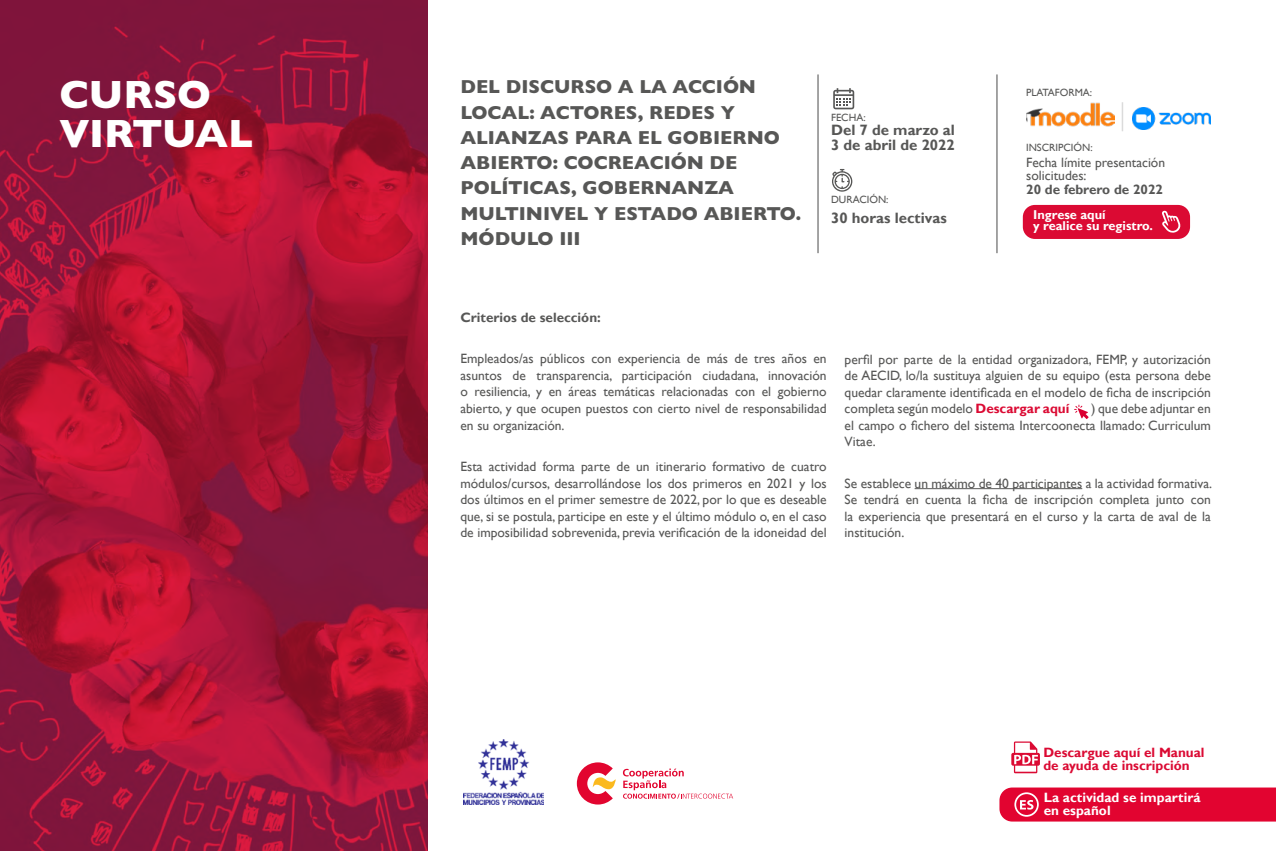
<style>
.page{position:relative;width:1276px;height:851px;background:#fff}
.page>*{position:absolute;margin:0;border:0;box-sizing:border-box;transform-origin:0 0}
.t1{font:800 39.75px/39px "Gill Sans";letter-spacing:-.005em;color:#fff}
.t2{font:800 18.9px/25.2px "Gill Sans";color:#575756}
.t3{font:700 15px/15px "Gill Sans";color:#575756}
.t4{font:13.5px/16.5px "Gill Sans";color:#575756;text-align:justify}
.t5{font:700 13.5px/13.5px "Gill Sans";color:#db0a33}
.t6{font:700 13.5px "Gill Sans";color:#575756}
.t7{font:700 13.5px/13.5px "Gill Sans";color:#fff}
.t8{font:700 12.75px/11.4px "Gill Sans";color:#fff}
.t9{font:10.5px "Gill Sans";color:#575756}
.s1{font-weight:700;color:#db0a33}
</style>
<div class="page">
<hr style="left:914px;top:488px;width:168px;height:1px;background:#575756">
<svg style="left:999px;top:787px;width:277px;height:34px;background:#e30f39"></svg>
<svg style="left:1011px;top:741px;width:29px;height:32px"></svg>
<hr style="left:817px;top:74px;width:2px;height:179px;background:#878787">
<hr style="left:996px;top:74px;width:1px;height:179px;background:#878787">
<svg style="left:832px;top:169px;width:20px;height:23px"></svg>
<svg style="left:833px;top:88px;width:21px;height:21px"></svg>
<div style="left:1023px;top:205px;width:167px;height:34px;background:#db0a33;border-radius:12px"></div>
<svg style="left:1162px;top:210px;width:18px;height:23px"></svg>
<img style="left:0;top:0;width:427px;height:850px">
<img style="left:1026px;top:102px;width:88px;height:25px">
<img style="left:1132px;top:107px;width:78px;height:23px">
<hr style="left:1121px;top:102px;width:2px;height:29px;background:#878787">
<svg style="left:623px;top:768px;width:110px;height:30px"></svg>
<svg style="left:577px;top:762px;width:38px;height:42px"></svg>
<img style="left:463px;top:739px;width:80px;height:65px">
<svg style="left:1074px;top:404px;width:14px;height:15px"></svg>
<h1 class="t1" style="left:59px;top:74px;width:195px">CURSO<br>VIRTUAL</h1>
<h2 class="t2" style="left:460px;top:74px;width:342px">DEL DISCURSO A LA ACCIÓN<br>LOCAL: ACTORES, REDES Y<br>ALIANZAS PARA EL GOBIERNO<br>ABIERTO: COCREACIÓN DE<br>POLÍTICAS, GOBERNANZA<br>MULTINIVEL Y ESTADO ABIERTO.<br>MÓDULO III</h2>
<p class="t9" style="left:831px;top:111px;width:36px">FECHA:</p>
<p class="t3" style="left:831px;top:123px;width:125px">Del 7 de marzo al<br>3 de abril de 2022</p>
<p class="t9" style="left:831px;top:193px;width:59px">DURACIÓN:</p>
<p class="t3" style="left:831px;top:211px;width:117px">30 horas lectivas</p>
<p class="t9" style="left:1026px;top:87px;width:68px">PLATAFORMA:</p>
<p class="t9" style="left:1026px;top:141px;width:68px">INSCRIPCIÓN:</p>
<p class="t4" style="left:1026px;top:156px;width:140px;line-height:13.5px">Fecha límite presentación solicitudes:</p>
<p class="t6" style="left:1026px;top:181px;width:138px">20 de febrero de 2022</p>
<p class="t8" style="left:1033px;top:209px;width:121px">Ingrese aquí<br>y realice su registro.</p>
<p class="t6" style="left:460px;top:309px;width:142px">Criterios de selección:</p>
<p class="t4" style="left:460px;top:351px;width:368px">Empleados/as públicos con experiencia de más de tres años en asuntos de transparencia, participación ciudadana, innovación o resiliencia, y en áreas temáticas relacionadas con el gobierno abierto, y que ocupen puestos con cierto nivel de responsabilidad en su organización.</p>
<p class="t4" style="left:460px;top:458px;width:368px">Esta actividad forma parte de un itinerario formativo de cuatro módulos/cursos, desarrollándose los dos primeros en 2021 y los dos últimos en el primer semestre de 2022, por lo que es deseable que, si se postula, participe en este y el último módulo o, en el caso de imposibilidad sobrevenida, previa verificación de la idoneidad del</p>
<p class="t4" style="left:844px;top:351px;width:368px">perfil por parte de la entidad organizadora, FEMP, y autorización de AECID, lo/la sustituya alguien de su equipo (esta persona debe quedar claramente identificada en el modelo de ficha de inscripción completa según modelo <span class="s1">Descargar aquí</span></p>
<p class="t4" style="left:844px;top:400px;width:368px;text-indent:246px">) que debe adjuntar en el campo o fichero del sistema Intercoonecta llamado: Curriculum Vitae.</p>
<p class="t4" style="left:844px;top:475px;width:369px">Se establece un máximo de 40 participantes a la actividad formativa.<br>Se tendrá en cuenta la ficha de inscripción completa junto con la experiencia que presentará en el curso y la carta de aval de la institución.</p>
<p class="t5" style="left:1043px;top:745px;width:163px">Descargue aquí el Manual de ayuda de inscripción</p>
<p class="t7" style="left:1043px;top:790px;width:158px">La actividad se impartirá en español</p>
</div>
